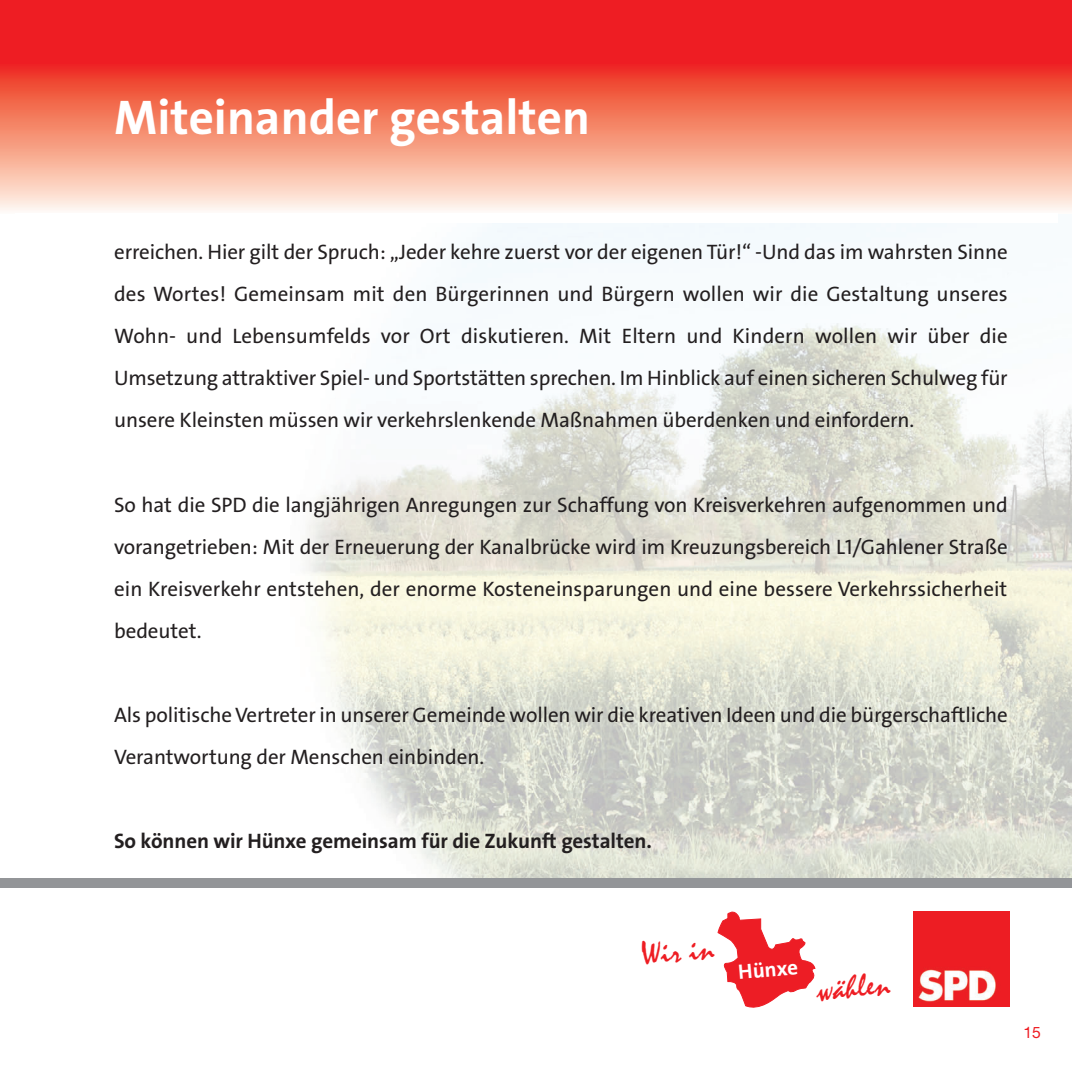
<style>
.page{position:relative;width:1072px;height:1072px;background:#fff}
.page>*{position:absolute;margin:0;border:0;box-sizing:border-box;transform-origin:0 0}
.t1{font:700 49px "SPD2002 The Sans";color:#fff}
.t2{font:33.25px "Mistral";color:#ee1d23}
.t3{font:21px/42px "SPD2002 The Sans";letter-spacing:-.005em;color:#231f20;text-align:justify}
.t4{font:700 21px "SPD2002 The Sans";letter-spacing:-.005em;color:#231f20}
.t5{font:700 21px "SPD2002 The Sans";color:#fff}
.t6{font:15.75px "Helvetica Neue";color:#ee1d23}
</style>
<div class="page">
<img style="left:306px;top:223px;width:765px;height:655px">
<div style="left:0;top:0;width:1071px;height:67px;background:#ee1d23"></div>
<div style="left:0;top:64px;width:1071px;height:149px;background:linear-gradient(to bottom,#ed3016,#fffae7)"></div>
<div style="left:0;top:878px;width:1071px;height:10px;background:#939598"></div>
<svg style="left:717px;top:911px;width:98px;height:96px"></svg>
<img style="left:913px;top:911px;width:96px;height:95px">
<p class="t1" style="left:114px;top:98px;width:477px">Miteinander gestalten</p>
<p class="t3" style="left:114px;top:233px;width:895px">erreichen. Hier gilt der Spruch: „Jeder kehre zuerst vor der eigenen Tür!“ -Und das im wahrsten Sinne des Wortes! Gemeinsam mit den Bürgerinnen und Bürgern wollen wir die Gestaltung unseres Wohn- und Lebensumfelds vor Ort diskutieren. Mit Eltern und Kindern wollen wir über die Umsetzung attraktiver Spiel- und Sportstätten sprechen. Im Hinblick auf einen sicheren Schulweg für unsere Kleinsten müssen wir verkehrslenkende Maßnahmen überdenken und einfordern.</p>
<p class="t3" style="left:114px;top:485px;width:895px">So hat die SPD die langjährigen Anregungen zur Schaffung von Kreisverkehren aufgenommen und vorangetrieben: Mit der Erneuerung der Kanalbrücke wird im Kreuzungsbereich L1/Gahlener Straße ein Kreisverkehr entstehen, der enorme Kosteneinsparungen und eine bessere Verkehrssicherheit bedeutet.</p>
<p class="t3" style="left:114px;top:695px;width:895px">Als politische Vertreter in unserer Gemeinde wollen wir die kreativen Ideen und die bürgerschaftliche<br>Verantwortung der Menschen einbinden.</p>
<p class="t4" style="left:114px;top:832px;width:539px">So können wir Hünxe gemeinsam für die Zukunft gestalten.</p>
<p class="t2" style="left:640px;top:941px;width:75px;rotate:-5deg">Wir in</p>
<p class="t5" style="left:737px;top:964px;width:61px;rotate:-5deg">Hünxe</p>
<p class="t2" style="left:815px;top:977px;width:75px;rotate:-5deg">wählen</p>
<p class="t6" style="left:1023px;top:1026px;width:19px">15</p>
</div>
